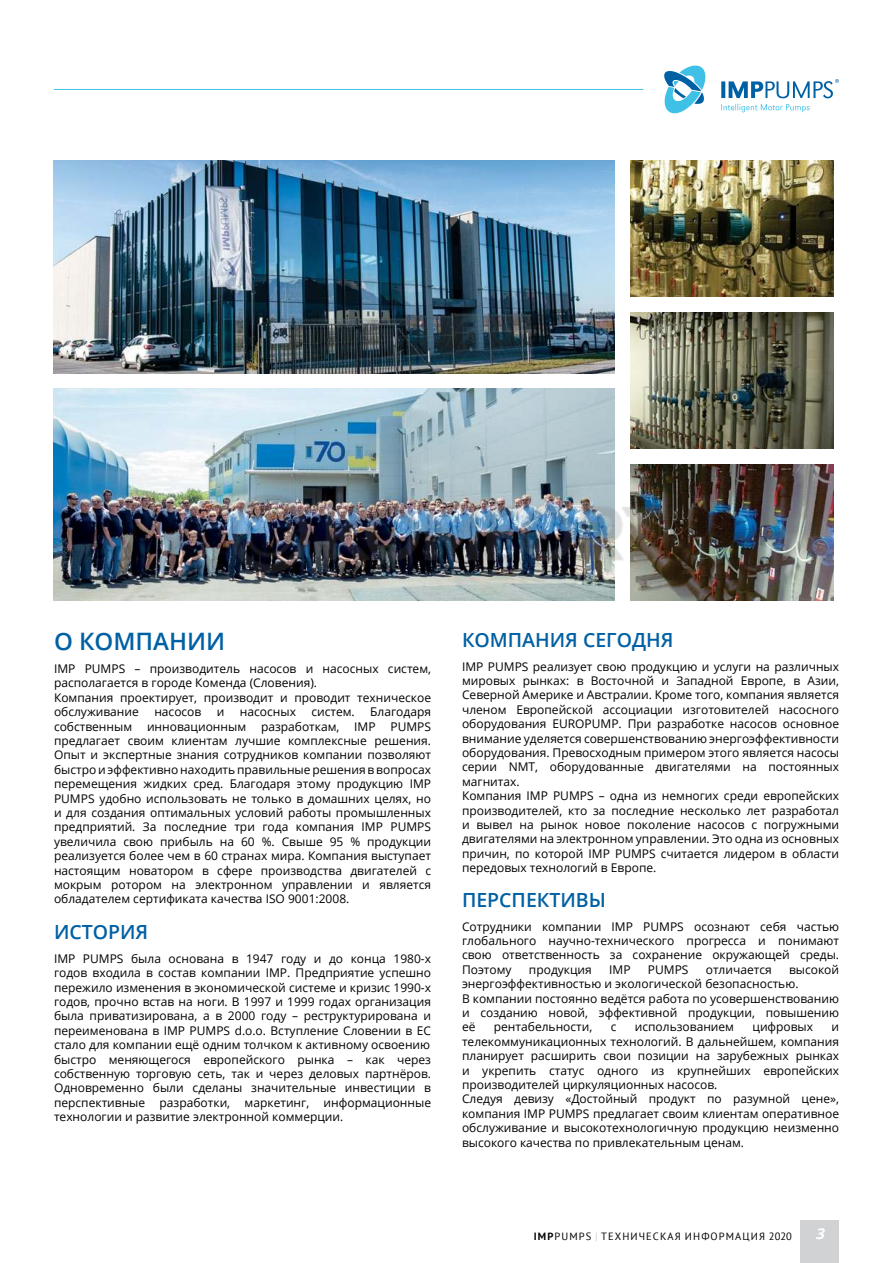
<style>
.page{position:relative;width:893px;height:1263px;background:#fff}
.page>*{position:absolute;margin:0;border:0;box-sizing:border-box;transform-origin:0 0}
.t1{font:600 24px "Open Sans";color:#0060a4}
.t2{font:600 19.5px "Open Sans";color:#0060a4}
.t3{font:italic 700 15px "Open Sans";color:#fff}
.t4{font:12px/14.4px "Open Sans";color:#000}
.t5{font:10.5px "PT Sans";letter-spacing:.105em;color:#000}
.s1{font-weight:700}
.s2{color:#d1d2d4}
</style>
<div class="page">
<div style="left:800px;top:1220px;width:39px;height:43px;background:#d1d2d4"></div>
<svg style="left:664px;top:65px;width:42px;height:49px"></svg>
<svg style="left:721px;top:79px;width:118px;height:19px"></svg>
<svg style="left:721px;top:104px;width:89px;height:8px"></svg>
<hr style="left:54px;top:89px;width:589px;height:1px;background:#3fc0e7">
<img style="left:630px;top:160px;width:203px;height:137px">
<img style="left:630px;top:313px;width:203px;height:136px">
<img style="left:630px;top:465px;width:203px;height:136px">
<img style="left:54px;top:160px;width:560px;height:213px">
<img style="left:54px;top:388px;width:560px;height:213px">
<img style="left:223px;top:485px;width:447px;height:98px">
<h1 class="t1" style="left:54px;top:624px;width:173px">О КОМПАНИИ</h1>
<p class="t4" style="left:54px;top:661px;width:379px">IMP PUMPS – производитель насосов и насосных систем, располагается в городе Коменда (Словения).<br>Компания проектирует, производит и проводит техническое обслуживание</p>
<p class="t4" style="left:54px;top:704px;width:379px;text-align:justify;text-indent:316px">Благодаря собственным инновационным разработкам, IMP PUMPS предлагает своим клиентам лучшие комплексные решения.<br>Опыт и экспертные знания сотрудников компании позволяют быстро и эффективно находить правильные решения в вопросах перемещения жидких сред. Благодаря этому продукцию IMP PUMPS удобно использовать не только в домашних целях, но и для создания оптимальных условий работы промышленных предприятий. За последние три года компания IMP PUMPS увеличила свою прибыль на 60 %. Свыше 95 % продукции реализуется более чем в 60 странах мира. Компания выступает настоящим новатором в сфере производства двигателей с мокрым ротором на электронном управлении и является обладателем сертификата качества ISO 9001:2008.</p>
<h2 class="t2" style="left:54px;top:919px;width:96px">ИСТОРИЯ</h2>
<p class="t4" style="left:54px;top:951px;width:379px;text-align:justify">IMP PUMPS была основана в 1947 году и до конца 1980-х годов входила в состав компании IMP. Предприятие успешно пережило изменения в экономической системе и кризис 1990-х годов, прочно встав на ноги. В 1997 и 1999 годах организация была приватизирована, а в 2000 году – реструктурирована и переименована в IMP PUMPS d.o.o. Вступление Словении в ЕС стало для компании ещё одним толчком к активному освоению быстро меняющегося европейского рынка – как через собственную торговую сеть, так и через деловых партнёров.<br>Одновременно были сделаны значительные инвестиции в перспективные разработки, маркетинг, информационные технологии и развитие электронной коммерции.</p>
<p class="t4" style="left:154px;top:704px;width:49px">насосов</p>
<p class="t4" style="left:217px;top:704px;width:9px">и</p>
<p class="t4" style="left:240px;top:704px;width:58px">насосных</p>
<p class="t4" style="left:311px;top:704px;width:45px">систем.</p>
<h2 class="t2" style="left:462px;top:627px;width:213px">КОМПАНИЯ СЕГОДНЯ</h2>
<p class="t4" style="left:462px;top:659px;width:379px">IMP PUMPS реализует свою продукцию и услуги на различных мировых рынках: в Восточной и Западной Европе, в Азии, Северной Америке и Австралии. Кроме того, компания является членом Европейской ассоциации изготовителей насосного оборудования EUROPUMP. При разработке насосов основное внимание уделяется совершенствованию энергоэффективности оборудования. Превосходным примером этого является насосы серии NMT, оборудованные двигателями на постоянных магнитах.<br>Компания IMP PUMPS – одна из немногих среди европейских производителей, кто за последние несколько лет разработал и вывел на рынок новое поколение насосов с погружными двигателями на электронном управлении. Это одна из основных причин, по которой IMP PUMPS считается лидером в области передовых технологий в Европе.</p>
<h2 class="t2" style="left:462px;top:887px;width:145px">ПЕРСПЕКТИВЫ</h2>
<p class="t4" style="left:462px;top:919px;width:379px;text-align:justify">Сотрудники компании IMP PUMPS осознают себя частью глобального научно-технического прогресса и понимают свою ответственность за сохранение окружающей среды.<br>Поэтому</p>
<p class="t4" style="left:462px;top:962px;width:379px;text-indent:327px">высокой энергоэффективностью и экологической безопасностью.<br>В компании постоянно ведётся работа по усовершенствованию и созданию новой, эффективной продукции, повышению её</p>
<p class="t4" style="left:529px;top:962px;width:64px">продукция</p>
<p class="t4" style="left:609px;top:962px;width:23px">IMP</p>
<p class="t4" style="left:648px;top:962px;width:42px">PUMPS</p>
<p class="t4" style="left:706px;top:962px;width:67px">отличается</p>
<p class="t4" style="left:494px;top:1019px;width:100px">рентабельности,</p>
<p class="t4" style="left:611px;top:1019px;width:7px">с</p>
<p class="t4" style="left:635px;top:1019px;width:101px">использованием</p>
<p class="t4" style="left:752px;top:1019px;width:62px">цифровых</p>
<p class="t4" style="left:462px;top:1019px;width:379px;text-indent:369px">и телекоммуникационных технологий. В дальнейшем, компания планирует расширить свои позиции на зарубежных рынках и укрепить статус одного из крупнейших европейских производителей циркуляционных насосов.<br>Следуя девизу «Достойный продукт по разумной цене», компания IMP PUMPS предлагает своим клиентам оперативное обслуживание и высокотехнологичную продукцию неизменно высокого качества по привлекательным ценам.</p>
<p class="t5" style="left:534px;top:1233px;width:260px"><span class="s1">IMP</span>PUMPS <span class="s2">|</span> ТЕХНИЧЕСКАЯ ИНФОРМАЦИЯ 2020</p>
<p class="t3" style="left:815px;top:1225px;width:12px">3</p>
</div>
